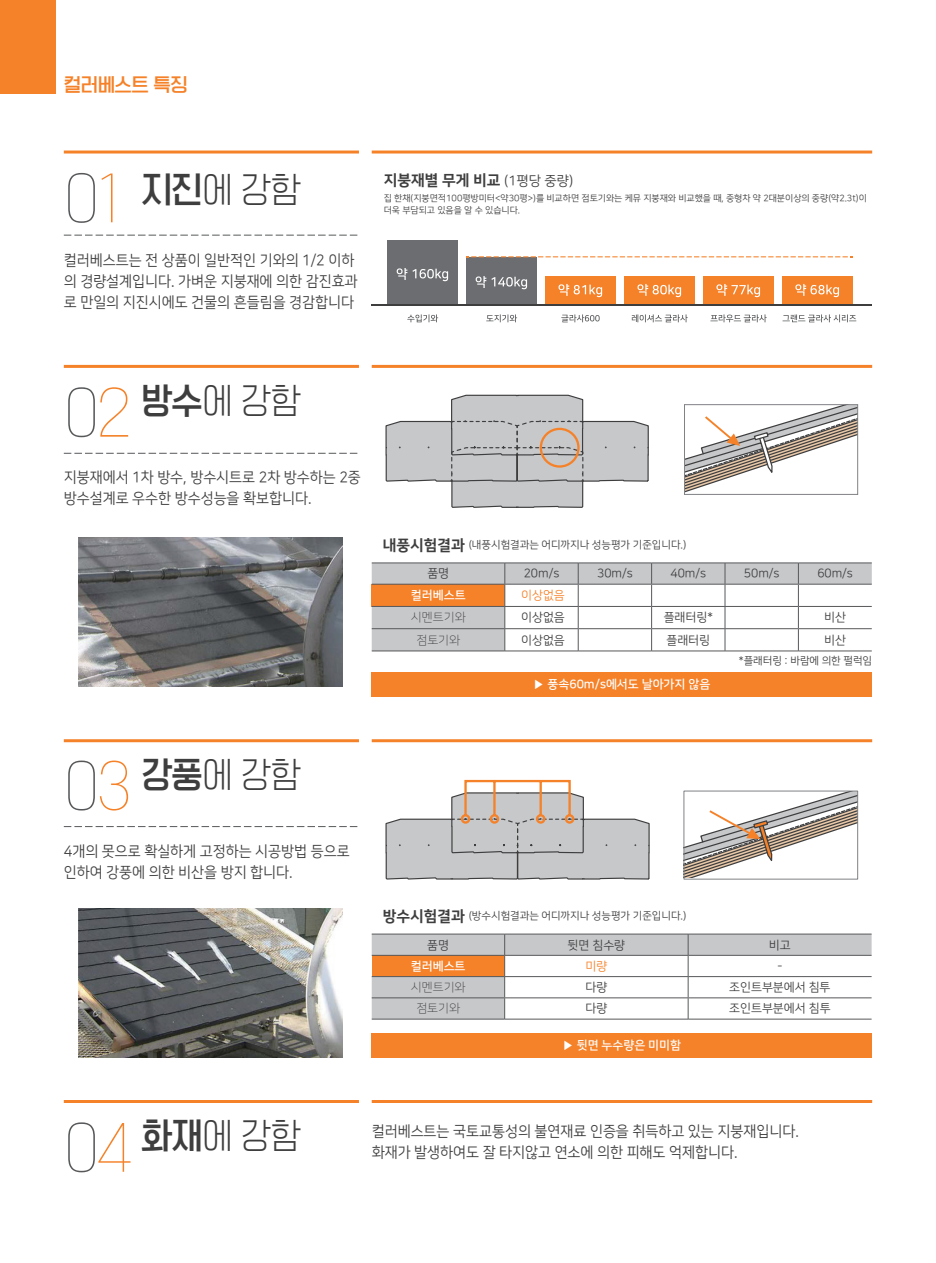
<style>
.page{position:relative;width:936px;height:1263px;background:#fff}
.page>*{position:absolute;margin:0;border:0;box-sizing:border-box;transform-origin:0 0}
.t1{font:58.5px "TT Omni Gothic T";color:#57585a}
.t2{font:34.5px "TT Omni Gothic L";letter-spacing:-.03em;color:#3e3e3f;scale:.92 1}
.t3{font:18px "TT Omni Gothic B";letter-spacing:-.02em;color:#f58229}
.t4{font:15px/21px "Nanum Square R";color:#3e3e3f;scale:.95 1}
.t5{font:15px "Nanum Square EB";color:#3e3e3f}
.t6{font:12px "Nanum Square R";color:#3e3e3f}
.t7{font:12px "Nanum Square B";color:#fff}
.t8{font:12px "Nanum Square L";color:#3e3e3f}
.t9{font:12px "Nanum Square R";color:#f58229}
.t10{font:10.5px "Nanum Square R";color:#3e3e3f}
.t11{font:9px/12px "Nanum Square R";color:#3e3e3f}
.s1{font-family:"TT Omni Gothic T";font-size:58.5px;color:#57585a}
.s2{font-family:"TT Omni Gothic T";font-size:58.5px;color:#f58229}
.s3{font-family:"TT Omni Gothic B"}
.s4{font-family:"Nanum Square R";font-size:13.5px}
.s5{color:#f58229}
.s6{font-family:"Nanum Square EB";font-size:15px}
</style>
<div class="page">
<div style="left:0;top:0;width:55px;height:94px;background:#f58229"></div>
<svg style="left:64px;top:453px;width:293px;height:1px"></svg>
<svg style="left:64px;top:826px;width:293px;height:1px"></svg>
<hr style="left:64px;top:365px;width:295px;height:3px;background:#f58229">
<hr style="left:64px;top:739px;width:295px;height:3px;background:#f58229">
<hr style="left:64px;top:151px;width:295px;height:3px;background:#f58229">
<svg style="left:64px;top:235px;width:293px;height:1px"></svg>
<hr style="left:372px;top:151px;width:500px;height:3px;background:#f58229">
<hr style="left:372px;top:365px;width:500px;height:3px;background:#f58229">
<hr style="left:372px;top:739px;width:500px;height:3px;background:#f58229">
<hr style="left:64px;top:1100px;width:295px;height:3px;background:#f58229">
<hr style="left:372px;top:1100px;width:500px;height:3px;background:#f58229">
<img style="left:79px;top:909px;width:263px;height:148px">
<div style="left:387px;top:240px;width:70px;height:65px;background:#6c6d70"></div>
<svg style="left:396px;top:268px;width:52px;height:13px"></svg>
<svg style="left:407px;top:314px;width:31px;height:8px"></svg>
<div style="left:466px;top:258px;width:70px;height:47px;background:#6c6d70"></div>
<svg style="left:475px;top:276px;width:52px;height:13px"></svg>
<svg style="left:486px;top:314px;width:31px;height:8px"></svg>
<div style="left:545px;top:276px;width:70px;height:29px;background:#f58229"></div>
<svg style="left:558px;top:284px;width:44px;height:13px"></svg>
<svg style="left:561px;top:314px;width:38px;height:8px"></svg>
<div style="left:624px;top:276px;width:70px;height:29px;background:#f58229"></div>
<svg style="left:637px;top:284px;width:44px;height:13px"></svg>
<svg style="left:631px;top:314px;width:56px;height:8px"></svg>
<div style="left:703px;top:276px;width:70px;height:29px;background:#f58229"></div>
<svg style="left:716px;top:284px;width:44px;height:13px"></svg>
<svg style="left:710px;top:314px;width:56px;height:8px"></svg>
<div style="left:782px;top:276px;width:70px;height:29px;background:#f58229"></div>
<svg style="left:795px;top:284px;width:44px;height:13px"></svg>
<svg style="left:782px;top:314px;width:74px;height:8px"></svg>
<hr style="left:372px;top:304px;width:500px;height:1px;background:#3e3e3f">
<svg style="left:466px;top:256px;width:386px;height:1px"></svg>
<img style="left:79px;top:537px;width:263px;height:149px">
<div style="left:684px;top:404px;width:174px;height:91px;border:1px solid #808285"></div>
<svg style="left:385px;top:394px;width:264px;height:114px"></svg>
<div style="left:539px;top:428px;width:40px;height:40px;border:2px solid #f58229;border-radius:50%"></div>
<svg style="left:684px;top:405px;width:173px;height:89px"></svg>
<hr style="left:372px;top:1019px;width:132px;height:1px;background:#57585a">
<hr style="left:504px;top:1019px;width:184px;height:1px;background:#57585a">
<hr style="left:688px;top:1019px;width:183px;height:1px;background:#57585a">
<svg style="left:372px;top:934px;width:499px;height:85px"></svg>
<div style="left:372px;top:1033px;width:500px;height:24px;background:#f58229"></div>
<div style="left:372px;top:672px;width:500px;height:25px;background:#f58229"></div>
<div style="left:683px;top:791px;width:175px;height:88px;border:1px solid #808285"></div>
<svg style="left:385px;top:779px;width:265px;height:101px"></svg>
<svg style="left:684px;top:791px;width:173px;height:87px"></svg>
<hr style="left:372px;top:651px;width:133px;height:1px;background:#57585a">
<hr style="left:505px;top:651px;width:73px;height:1px;background:#57585a">
<hr style="left:578px;top:651px;width:73px;height:1px;background:#57585a">
<hr style="left:651px;top:651px;width:74px;height:1px;background:#57585a">
<hr style="left:725px;top:651px;width:73px;height:1px;background:#57585a">
<hr style="left:798px;top:651px;width:73px;height:1px;background:#57585a">
<svg style="left:372px;top:563px;width:499px;height:88px"></svg>
<p class="t3" style="left:64px;top:76px;width:125px">컬러베스트 특징</p>
<h2 class="t2" style="left:64px;top:173px;width:260px"><span class="s1">0</span><span class="s2">1</span> <span class="s3">지진</span>에 강함</h2>
<p class="t5" style="left:384px;top:172px;width:191px">지붕재별 무게 비교 <span class="s4">(1평당 중량)</span></p>
<p class="t11" style="left:384px;top:193px;width:484px">집 한채(지붕면적100평방미터&lt;약30평&gt;)를 비교하면 점토기와는 케뮤 지붕재와 비교했을 때, 중형차 약 2대분이상의 중량(약2.3t)이 더욱 부담되고 있음을 알 수 있습니다.</p>
<p class="t4" style="left:64px;top:250px;width:311px">컬러베스트는 전 상품이 일반적인 기와의 1/2 이하 의 경량설계입니다. 가벼운 지붕재에 의한 감진효과 로 만일의 지진시에도 건물의 흔들림을 경감합니다</p>
<h1 class="t1" style="left:64px;top:383px;width:69px">0<span class="s5">2</span></h1>
<h2 class="t2" style="left:141px;top:384px;width:176px"><span class="s3">방수</span>에 강함</h2>
<p class="t4" style="left:64px;top:467px;width:314px">지붕재에서 1차 방수, 방수시트로 2차 방수하는 2중 방수설계로 우수한 방수성능을 확보합니다.</p>
<p class="t10" style="left:383px;top:540px;width:305px"><span class="s6">내풍시험결과</span> (내풍시험결과는 어디까지나 성능평가 기준입니다.)</p>
<p class="t6" style="left:427px;top:567px;width:23px">품명</p>
<p class="t6" style="left:523px;top:567px;width:37px">20m/s</p>
<p class="t6" style="left:597px;top:567px;width:37px">30m/s</p>
<p class="t6" style="left:670px;top:567px;width:37px">40m/s</p>
<p class="t6" style="left:743px;top:567px;width:37px">50m/s</p>
<p class="t6" style="left:817px;top:567px;width:37px">60m/s</p>
<p class="t7" style="left:411px;top:589px;width:56px">컬러베스트</p>
<p class="t9" style="left:521px;top:589px;width:45px">이상없음</p>
<p class="t8" style="left:411px;top:611px;width:56px">시멘트기와</p>
<p class="t6" style="left:521px;top:611px;width:45px">이상없음</p>
<p class="t6" style="left:663px;top:611px;width:51px">플래터링*</p>
<p class="t6" style="left:824px;top:611px;width:23px">비산</p>
<p class="t8" style="left:416px;top:633px;width:45px">점토기와</p>
<p class="t6" style="left:521px;top:634px;width:45px">이상없음</p>
<p class="t6" style="left:666px;top:634px;width:45px">플래터링</p>
<p class="t6" style="left:824px;top:634px;width:23px">비산</p>
<p class="t10" style="left:738px;top:655px;width:135px">*플래터링 : 바람에 의한 펄럭임</p>
<p class="t7" style="left:533px;top:678px;width:178px">▶ 풍속60m/s에서도 날아가지 않음</p>
<h1 class="t1" style="left:64px;top:756px;width:69px">0<span class="s5">3</span></h1>
<h2 class="t2" style="left:141px;top:757px;width:176px"><span class="s3">강풍</span>에 강함</h2>
<p class="t4" style="left:64px;top:841px;width:302px">4개의 못으로 확실하게 고정하는 시공방법 등으로 인하여 강풍에 의한 비산을 방지 합니다.</p>
<p class="t10" style="left:383px;top:911px;width:305px"><span class="s6">방수시험결과</span> (방수시험결과는 어디까지나 성능평가 기준입니다.)</p>
<p class="t6" style="left:427px;top:938px;width:23px">품명</p>
<p class="t6" style="left:567px;top:938px;width:59px">뒷면 침수량</p>
<p class="t6" style="left:768px;top:938px;width:23px">비고</p>
<p class="t7" style="left:411px;top:960px;width:56px">컬러베스트</p>
<p class="t9" style="left:585px;top:960px;width:23px">미량</p>
<p class="t6" style="left:777px;top:960px;width:6px">-</p>
<p class="t8" style="left:411px;top:981px;width:56px">시멘트기와</p>
<p class="t6" style="left:585px;top:981px;width:23px">다량</p>
<p class="t6" style="left:729px;top:981px;width:103px">조인트부분에서 침투</p>
<p class="t8" style="left:416px;top:1002px;width:45px">점토기와</p>
<p class="t6" style="left:585px;top:1002px;width:23px">다량</p>
<p class="t6" style="left:729px;top:1002px;width:103px">조인트부분에서 침투</p>
<p class="t7" style="left:562px;top:1039px;width:120px">▶ 뒷면 누수량은 미미함</p>
<h2 class="t2" style="left:64px;top:1118px;width:260px"><span class="s1">0</span><span class="s2">4</span> <span class="s3">화재</span>에 강함</h2>
<p class="t4" style="left:372px;top:1121px;width:451px">컬러베스트는 국토교통성의 불연재료 인증을 취득하고 있는 지붕재입니다. 화재가 발생하여도 잘 타지않고 연소에 의한 피해도 억제합니다.</p>
</div>
